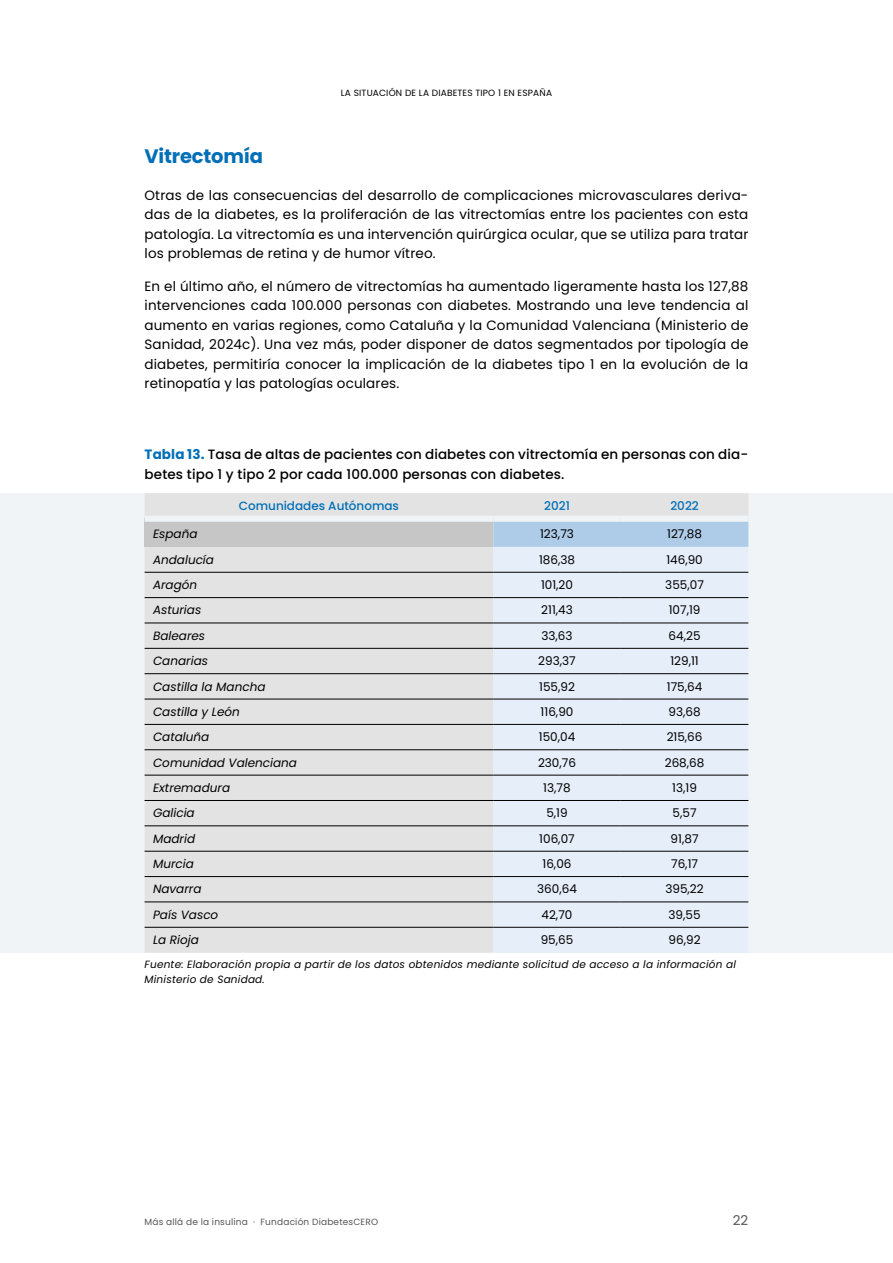
<style>
.page{position:relative;width:893px;height:1263px;background:#fff}
.page>*{position:absolute;margin:0;border:0;box-sizing:border-box;transform-origin:0 0}
.t1{font:700 19.5px "Poppins";letter-spacing:-.01em;color:#006fb7}
.t2{font:13.5px/19.5px "Poppins";letter-spacing:.01em;color:#000;text-align:justify}
.t3{font:500 13.5px/19.5px "Poppins";letter-spacing:.01em;color:#000}
.t4{font:13.5px "Poppins";color:#575756}
.t5{font:12px "Poppins";color:#000}
.t6{font:italic 12px "Poppins";color:#000}
.t7{font:500 12px "Poppins";color:#006fb7}
.t8{font:italic 10.5px/15px "Poppins";letter-spacing:.02em;color:#000}
.t9{font:9px "Poppins";letter-spacing:.02em;color:#575756}
.t10{font:9px "Poppins";letter-spacing:.02em;color:#000}
.s1{font-weight:700;color:#006fb7}
</style>
<div class="page">
<div style="left:0;top:493px;width:893px;height:459px;background:#f0f4f6"></div>
<div style="left:145px;top:493px;width:603px;height:460px;background:#e3e3e3"></div>
<div style="left:145px;top:519px;width:348px;height:28px;background:#c6c6c6"></div>
<div style="left:493px;top:522px;width:255px;height:25px;background:#aecce8"></div>
<div style="left:493px;top:547px;width:255px;height:406px;background:#e6eef9"></div>
<div style="left:145px;top:516px;width:348px;height:6px;background:#f0f4f6"></div>
<div style="left:493px;top:516px;width:128px;height:6px;background:#f0f4f6"></div>
<div style="left:621px;top:516px;width:127px;height:6px;background:#f0f4f6"></div>
<hr style="left:145px;top:572px;width:348px;height:1px;background:#000">
<hr style="left:145px;top:597px;width:348px;height:1px;background:#000">
<hr style="left:145px;top:623px;width:348px;height:1px;background:#000">
<hr style="left:145px;top:648px;width:348px;height:1px;background:#000">
<hr style="left:145px;top:673px;width:348px;height:1px;background:#000">
<hr style="left:145px;top:699px;width:348px;height:1px;background:#000">
<hr style="left:145px;top:724px;width:348px;height:1px;background:#000">
<hr style="left:145px;top:749px;width:348px;height:1px;background:#000">
<hr style="left:145px;top:775px;width:348px;height:1px;background:#000">
<hr style="left:145px;top:800px;width:348px;height:1px;background:#000">
<hr style="left:145px;top:825px;width:348px;height:1px;background:#000">
<hr style="left:145px;top:851px;width:348px;height:1px;background:#000">
<hr style="left:145px;top:876px;width:348px;height:1px;background:#000">
<hr style="left:145px;top:902px;width:348px;height:1px;background:#000">
<hr style="left:145px;top:927px;width:348px;height:1px;background:#000">
<hr style="left:493px;top:572px;width:128px;height:1px;background:#000">
<hr style="left:621px;top:572px;width:127px;height:1px;background:#000">
<hr style="left:493px;top:597px;width:128px;height:1px;background:#000">
<hr style="left:621px;top:597px;width:127px;height:1px;background:#000">
<hr style="left:493px;top:623px;width:128px;height:1px;background:#000">
<hr style="left:621px;top:623px;width:127px;height:1px;background:#000">
<hr style="left:493px;top:648px;width:128px;height:1px;background:#000">
<hr style="left:621px;top:648px;width:127px;height:1px;background:#000">
<hr style="left:493px;top:673px;width:128px;height:1px;background:#000">
<hr style="left:621px;top:673px;width:127px;height:1px;background:#000">
<hr style="left:493px;top:699px;width:128px;height:1px;background:#000">
<hr style="left:621px;top:699px;width:127px;height:1px;background:#000">
<hr style="left:493px;top:724px;width:128px;height:1px;background:#000">
<hr style="left:621px;top:724px;width:127px;height:1px;background:#000">
<hr style="left:493px;top:749px;width:128px;height:1px;background:#000">
<hr style="left:621px;top:749px;width:127px;height:1px;background:#000">
<hr style="left:493px;top:775px;width:128px;height:1px;background:#000">
<hr style="left:621px;top:775px;width:127px;height:1px;background:#000">
<hr style="left:493px;top:800px;width:128px;height:1px;background:#000">
<hr style="left:621px;top:800px;width:127px;height:1px;background:#000">
<hr style="left:493px;top:825px;width:128px;height:1px;background:#000">
<hr style="left:621px;top:825px;width:127px;height:1px;background:#000">
<hr style="left:493px;top:851px;width:128px;height:1px;background:#000">
<hr style="left:621px;top:851px;width:127px;height:1px;background:#000">
<hr style="left:493px;top:876px;width:128px;height:1px;background:#000">
<hr style="left:621px;top:876px;width:127px;height:1px;background:#000">
<hr style="left:493px;top:902px;width:128px;height:1px;background:#000">
<hr style="left:621px;top:902px;width:127px;height:1px;background:#000">
<hr style="left:493px;top:927px;width:128px;height:1px;background:#000">
<hr style="left:621px;top:927px;width:127px;height:1px;background:#000">
<p class="t10" style="left:341px;top:87px;width:213px">LA SITUACIÓN DE LA DIABETES TIPO 1 EN ESPAÑA</p>
<h1 class="t1" style="left:145px;top:144px;width:120px">Vitrectomía</h1>
<p class="t2" style="left:145px;top:185px;width:605px">Otras de las consecuencias del desarrollo de complicaciones microvasculares deriva&shy;das de la diabetes, es la proliferación de las vitrectomías entre los pacientes con esta patología. La vitrectomía es una intervención quirúrgica ocular, que se utiliza para tratar los problemas de retina y de humor vítreo.</p>
<p class="t2" style="left:145px;top:276px;width:605px">En el último año, el número de vitrectomías ha aumentado ligeramente hasta los 127,88 intervenciones cada 100.000 personas con diabetes. Mostrando una leve tendencia al aumento en varias regiones, como Cataluña y la Comunidad Valenciana (Ministerio de Sanidad, 2024c). Una vez más, poder disponer de datos segmentados por tipología de diabetes, permitiría conocer la implicación de la diabetes tipo 1 en la evolución de la retinopatía y las patologías oculares.</p>
<p class="t3" style="left:145px;top:445px;width:605px"><span class="s1">Tabla 13.</span> Tasa de altas de pacientes con diabetes con vitrectomía en personas con dia&shy;betes tipo 1 y tipo 2 por cada 100.000 personas con diabetes.</p>
<p class="t7" style="left:239px;top:499px;width:162px">Comunidades Autónomas</p>
<p class="t7" style="left:544px;top:499px;width:27px">2021</p>
<p class="t7" style="left:670px;top:499px;width:30px">2022</p>
<p class="t6" style="left:153px;top:527px;width:46px">España</p>
<p class="t5" style="left:540px;top:527px;width:35px">123,73</p>
<p class="t5" style="left:667px;top:527px;width:36px">127,88</p>
<p class="t6" style="left:153px;top:553px;width:62px">Andalucía</p>
<p class="t5" style="left:539px;top:553px;width:38px">186,38</p>
<p class="t5" style="left:666px;top:553px;width:38px">146,90</p>
<p class="t6" style="left:153px;top:578px;width:46px">Aragón</p>
<p class="t5" style="left:541px;top:578px;width:34px">101,20</p>
<p class="t5" style="left:665px;top:578px;width:40px">355,07</p>
<p class="t6" style="left:153px;top:603px;width:50px">Asturias</p>
<p class="t5" style="left:541px;top:603px;width:33px">211,43</p>
<p class="t5" style="left:669px;top:603px;width:33px">107,19</p>
<p class="t6" style="left:153px;top:629px;width:54px">Baleares</p>
<p class="t5" style="left:541px;top:629px;width:33px">33,63</p>
<p class="t5" style="left:669px;top:629px;width:33px">64,25</p>
<p class="t6" style="left:153px;top:654px;width:56px">Canarias</p>
<p class="t5" style="left:538px;top:654px;width:39px">293,37</p>
<p class="t5" style="left:670px;top:654px;width:30px">129,11</p>
<p class="t6" style="left:153px;top:679px;width:114px">Castilla la Mancha</p>
<p class="t5" style="left:539px;top:679px;width:37px">155,92</p>
<p class="t5" style="left:667px;top:679px;width:37px">175,64</p>
<p class="t6" style="left:153px;top:705px;width:88px">Castilla y León</p>
<p class="t5" style="left:541px;top:705px;width:34px">116,90</p>
<p class="t5" style="left:668px;top:705px;width:34px">93,68</p>
<p class="t6" style="left:153px;top:730px;width:58px">Cataluña</p>
<p class="t5" style="left:539px;top:730px;width:38px">150,04</p>
<p class="t5" style="left:667px;top:730px;width:37px">215,66</p>
<p class="t6" style="left:153px;top:755px;width:145px">Comunidad Valenciana</p>
<p class="t5" style="left:538px;top:755px;width:40px">230,76</p>
<p class="t5" style="left:665px;top:755px;width:41px">268,68</p>
<p class="t6" style="left:153px;top:781px;width:79px">Extremadura</p>
<p class="t5" style="left:543px;top:781px;width:29px">13,78</p>
<p class="t5" style="left:672px;top:781px;width:26px">13,19</p>
<p class="t6" style="left:153px;top:806px;width:43px">Galicia</p>
<p class="t5" style="left:546px;top:806px;width:23px">5,19</p>
<p class="t5" style="left:673px;top:806px;width:25px">5,57</p>
<p class="t6" style="left:153px;top:831px;width:44px">Madrid</p>
<p class="t5" style="left:539px;top:831px;width:37px">106,07</p>
<p class="t5" style="left:671px;top:831px;width:29px">91,87</p>
<p class="t6" style="left:153px;top:857px;width:42px">Murcia</p>
<p class="t5" style="left:542px;top:857px;width:30px">16,06</p>
<p class="t5" style="left:671px;top:857px;width:28px">76,17</p>
<p class="t6" style="left:153px;top:882px;width:50px">Navarra</p>
<p class="t5" style="left:537px;top:882px;width:41px">360,64</p>
<p class="t5" style="left:665px;top:882px;width:40px">395,22</p>
<p class="t6" style="left:153px;top:908px;width:67px">País Vasco</p>
<p class="t5" style="left:541px;top:908px;width:32px">42,70</p>
<p class="t5" style="left:668px;top:908px;width:34px">39,55</p>
<p class="t6" style="left:153px;top:933px;width:47px">La Rioja</p>
<p class="t5" style="left:541px;top:933px;width:34px">95,65</p>
<p class="t5" style="left:668px;top:933px;width:34px">96,92</p>
<p class="t8" style="left:145px;top:956px;width:593px">Fuente: Elaboración propia a partir de los datos obtenidos mediante solicitud de acceso a la información al<br>Ministerio de Sanidad.</p>
<p class="t9" style="left:145px;top:1216px;width:235px">Más allá de la insulina · Fundación DiabetesCERO</p>
<p class="t4" style="left:733px;top:1212px;width:17px">22</p>
</div>
